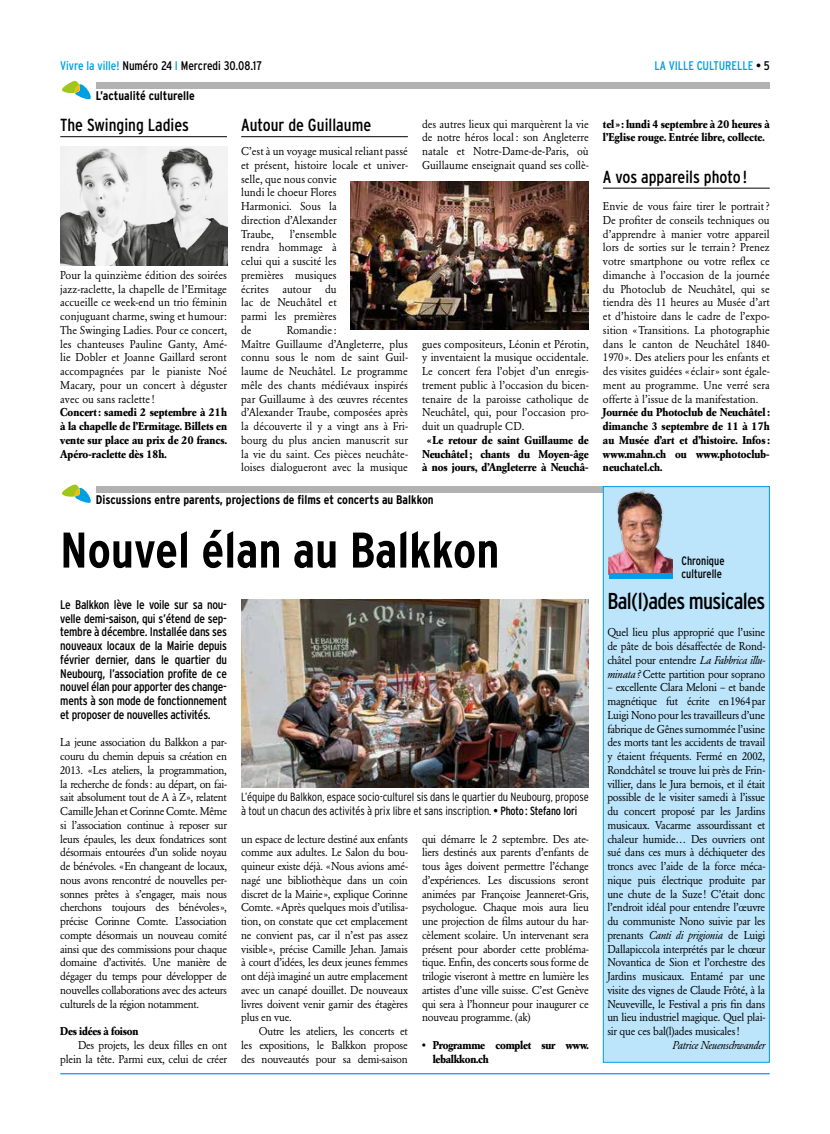
<style>
.page{position:relative;width:830px;height:1134px;background:#fff}
.page>*{position:absolute;margin:0;border:0;box-sizing:border-box;transform-origin:0 0}
.t1{font:700 condensed 50px "Interstate";color:#000}
.t2{font:condensed 23px "Interstate";letter-spacing:-.03em;color:#000}
.t3{font:condensed 17.5px "Interstate";color:#000}
.t4{font:condensed 12.5px/13.8px "Interstate";letter-spacing:-.02em;color:#000;text-align:justify}
.t5{font:700 condensed 12.5px "Interstate";color:#000}
.t6{font:condensed 12.5px "Interstate";color:#000}
.t7{font:condensed 12.5px "Interstate";color:#009fe3}
.t8{font:condensed 12.25px/13.8px "Interstate";color:#000;scale:.95 1}
.t9{font:300 condensed 11.88px/13.8px "Interstate";letter-spacing:-.01em;color:#000}
.t10{font:11.25px/13.8px "Garamond BE";color:#000;text-align:justify;scale:.95 1}
.t11{font:700 11.25px/13.8px "Garamond BE";color:#000;text-align:justify;scale:.95 1}
.t12{font:11.25px/13.8px "Garamond BE";letter-spacing:-.02em;color:#000;text-align:right;scale:.95 1}
.t13{font:700 11.25px/13.8px "Garamond BE";letter-spacing:-.02em;color:#000;scale:.95 1}
.t14{font:italic 11.25px "Garamond BE";letter-spacing:-.02em;color:#000;scale:.95 1}
.s1{color:#009fe3}
.s2{color:#000}
.s3{font-weight:400}
.s4{font-style:italic}
</style>
<div class="page">
<hr style="left:60px;top:1073px;width:709px;height:1px;background:#009fe3">
<div style="left:96px;top:486px;width:673px;height:6px;background:#b3b2b2"></div>
<svg style="left:62px;top:485px;width:29px;height:18px"></svg>
<div style="left:96px;top:83px;width:673px;height:6px;background:#b3b2b2"></div>
<svg style="left:62px;top:81px;width:29px;height:18px"></svg>
<img style="left:241px;top:600px;width:347px;height:187px">
<hr style="left:60px;top:136px;width:167px;height:1px;background:#000">
<hr style="left:241px;top:136px;width:166px;height:1px;background:#000">
<hr style="left:602px;top:188px;width:167px;height:1px;background:#000">
<img style="left:351px;top:181px;width:237px;height:148px">
<div style="left:603px;top:487px;width:166px;height:575px;background:#bce4fa"></div>
<div style="left:602px;top:486px;width:167px;height:576px;border:1px solid #009fe3"></div>
<img style="left:608px;top:486px;width:64px;height:87px">
<div style="left:608px;top:573px;width:64px;height:5px;background:#009fe3"></div>
<img style="left:60px;top:147px;width:167px;height:118px">
<p class="t6" style="left:60px;top:59px;width:203px"><span class="s1">Vivre la ville!</span> Numéro 24 <span class="s1">I</span> Mercredi 30.08.17</p>
<p class="t7" style="left:654px;top:59px;width:116px">LA VILLE CULTURELLE <span class="s2">• 5</span></p>
<p class="t5" style="left:96px;top:89px;width:100px">L’actualité culturelle</p>
<h3 class="t3" style="left:60px;top:115px;width:130px">The Swinging Ladies</h3>
<p class="t10" style="left:60px;top:268px;width:177px">Pour la quinzième édition des soirées jazz-raclette, la chapelle de l’Ermitage accueille ce week-end un trio féminin conjuguant charme, swing et humour:<br>The Swinging Ladies. Pour ce concert, les chanteuses Pauline Ganty, Amé&shy;lie Dobler et Joanne Gaillard seront accompagnées par le pianiste Noé Macary, pour un concert à déguster avec ou sans raclette !</p>
<p class="t11" style="left:60px;top:406px;width:177px">Concert: samedi 2 septembre à 21h à la chapelle de l’Ermitage. Billets en vente sur place au prix de 20 francs.<br>Apéro-raclette dès 18h.</p>
<h3 class="t3" style="left:241px;top:115px;width:131px">Autour de Guillaume</h3>
<p class="t10" style="left:241px;top:144px;width:177px;text-align:left">C’est à un voyage musical reliant passé et présent, histoire locale et univer&shy;selle, que nous convie<br>lundi le choeur Flores<br>Harmonici. Sous la<br>direction d’Alexander<br>Traube,</p>
<p class="t10" style="left:241px;top:227px;width:102px;text-indent:48px">l’ensemble rendra hommage à celui qui a suscité les premières musiques écrites autour du lac de Neuchâtel et parmi les premières de</p>
<p class="t10" style="left:241px;top:323px;width:177px;text-align:left;text-indent:46px">Romandie :<br>Maître Guillaume d’Angleterre, plus connu sous le nom de saint Guil&shy;laume de Neuchâtel. Le programme mêle des chants médiévaux inspirés par Guillaume à des œuvres récentes d’Alexander Traube, composées après la découverte il y a vingt ans à Fri&shy;bourg du plus ancien manuscrit sur la vie du saint. Ces pièces neuchâte&shy;loises dialogueront avec la musique</p>
<p class="t10" style="left:422px;top:117px;width:177px;text-align:left">des autres lieux qui marquèrent la vie de notre héros local: son Angleterre natale et Notre-Dame-de-Paris, où Guillaume enseignait quand ses collè-</p>
<p class="t10" style="left:422px;top:337px;width:177px">gues compositeurs, Léonin et Pérotin, y inventaient la musique occidentale.<br>Le concert fera l’objet d’un enregis&shy;trement public à l’occasion du bicen&shy;tenaire de la paroisse catholique de Neuchâtel, qui, pour l’occasion pro&shy;duit un quadruple CD.</p>
<p class="t11" style="left:422px;top:433px;width:177px;text-align:center">«Le retour de saint Guillaume de<br>Neuchâtel; chants du Moyen-âge à nos jours, d’Angleterre à Neuchâ-</p>
<p class="t5" style="left:96px;top:492px;width:339px">Discussions entre parents, projections de films et concerts au Balkkon</p>
<h1 class="t1" style="left:60px;top:522px;width:440px">Nouvel élan au Balkkon</h1>
<p class="t4" style="left:60px;top:597px;width:168px">Le Balkkon lève le voile sur sa nou&shy;velle demi-saison, qui s’étend de sep&shy;tembre à décembre. Installée dans ses nouveaux locaux de la Mairie depuis février dernier, dans le quartier du Neubourg, l’association profite de ce nouvel élan pour apporter des change&shy;ments à son mode de fonctionnement et proposer de nouvelles activités.</p>
<p class="t10" style="left:60px;top:736px;width:177px">La jeune association du Balkkon a par&shy;couru du chemin depuis sa création en 2013. «Les ateliers, la programmation, la recherche de fonds: au départ, on fai&shy;sait absolument tout de A à Z», relatent Camille Jehan et Corinne Comte. Même si l’association continue à reposer sur leurs épaules, les deux fondatrices sont désormais entourées d’un solide noyau de bénévoles. «En changeant de locaux, nous avons rencontré de nouvelles per&shy;sonnes prêtes à s’engager, mais nous cherchons toujours des bénévoles», précise Corinne Comte. L’association compte désormais un nouveau comité ainsi que des commissions pour chaque domaine d’activités. Une manière de dégager du temps pour développer de nouvelles collaborations avec des acteurs culturels de la région notamment.</p>
<p class="t13" style="left:60px;top:1024px;width:84px">Des idées à foison</p>
<p class="t12" style="left:60px;top:1038px;width:177px">Des projets, les deux filles en ont plein la tête. Parmi eux, celui de créer</p>
<p class="t9" style="left:241px;top:790px;width:349px">L’équipe du Balkkon, espace socio-culturel sis dans le quartier du Neubourg, propose à tout un chacun des activités à prix libre et sans inscription. <span class="s3">• Photo: Stefano Iori</span></p>
<p class="t10" style="left:241px;top:832px;width:177px">un espace de lecture destiné aux enfants comme aux adultes. Le Salon du bou&shy;quineur existe déjà. «Nous avions amé&shy;nagé une bibliothèque dans un coin discret de la Mairie», explique Corinne Comte. «Après quelques mois d’utilisa&shy;tion, on constate que cet emplacement ne convient pas, car il n’est pas assez visible», précise Camille Jehan. Jamais à court d’idées, les deux jeunes femmes ont déjà imaginé un autre emplacement avec un canapé douillet. De nouveaux livres doivent venir garnir des étagères plus en vue.</p>
<p class="t10" style="left:241px;top:1024px;width:177px;text-indent:18px">Outre les ateliers, les concerts et les expositions, le Balkkon propose des nouveautés pour sa demi-saison</p>
<p class="t10" style="left:422px;top:832px;width:177px">qui démarre le 2 septembre. Des ate&shy;liers destinés aux parents d’enfants de tous âges doivent permettre l’échange d’expériences. Les discussions seront animées par Françoise Jeanneret-Gris, psychologue. Chaque mois aura lieu une projection de films autour du har&shy;cèlement scolaire. Un intervenant sera présent pour aborder cette probléma&shy;tique. Enfin, des concerts sous forme de trilogie viseront à mettre en lumière les artistes d’une ville suisse. C’est Genève qui sera à l’honneur pour inaugurer ce nouveau programme. (ak)</p>
<p class="t13" style="left:432px;top:1038px;width:166px;text-indent:-11px">• Programme complet sur www. lebalkkon.ch</p>
<p class="t11" style="left:602px;top:117px;width:177px">tel»: lundi 4 septembre à 20 heures à l’Eglise rouge. Entrée libre, collecte.</p>
<h3 class="t3" style="left:602px;top:167px;width:146px">A vos appareils photo !</h3>
<p class="t10" style="left:602px;top:199px;width:177px">Envie de vous faire tirer le portrait?<br>De profiter de conseils techniques ou d’apprendre à manier votre appareil lors de sorties sur le terrain? Prenez votre smartphone ou votre reflex ce dimanche à l’occasion de la journée du Photoclub de Neuchâtel, qui se tiendra dès 11 heures au Musée d’art et d’histoire dans le cadre de l’expo&shy;sition «Transitions. La photographie dans le canton de Neuchâtel 1840- 1970». Des ateliers pour les enfants et des visites guidées « éclair» sont égale&shy;ment au programme. Une verré sera offerte à l’issue de la manifestation.</p>
<p class="t11" style="left:602px;top:406px;width:177px">Journée du Photoclub de Neuchâtel: dimanche 3 septembre de 11 à 17h au Musée d’art et d’histoire. Infos: www.mahn.ch ou www.photoclub&shy;neuchatel.ch.</p>
<p class="t8" style="left:681px;top:553px;width:47px">Chronique culturelle</p>
<h2 class="t2" style="left:607px;top:588px;width:159px">Bal(l)ades musicales</h2>
<p class="t10" style="left:607px;top:626px;width:168px">Quel lieu plus approprié que l’usine de pâte de bois désaffectée de Rond&shy;châtel pour entendre <span class="s4">La Fabbrica illu&shy;minata?</span> Cette partition pour soprano</p>
<p class="t10" style="left:607px;top:681px;width:168px">– excellente Clara Meloni – et bande magnétique fut écrite en1964par Luigi Nono pour les travailleurs d’une fabrique de Gênes surnommée l’usine des morts tant les accidents de travail y étaient fréquents. Fermé en 2002, Rondchâtel se trouve lui près de Frin&shy;villier, dans le Jura bernois, et il était possible de le visiter samedi à l’issue du concert proposé par les Jardins musicaux. Vacarme assourdissant et chaleur humide… Des ouvriers ont sué dans ces murs à déchiqueter des troncs avec l’aide de la force méca&shy;nique puis électrique produite par une chute de la Suze! C’était donc l’endroit idéal pour entendre l’œuvre du communiste Nono suivie par les prenants <span class="s4">Canti di prigionia</span> de Luigi Dallapiccola interprétés par le chœur Novantica de Sion et l’orchestre des Jardins musicaux. Entamé par une visite des vignes de Claude Frôté, à la Neuveville, le Festival a pris fin dans un lieu industriel magique. Quel plai&shy;sir que ces bal(l)ades musicales!</p>
<p class="t14" style="left:672px;top:1038px;width:99px">Patrice Neuenschwander</p>
</div>
